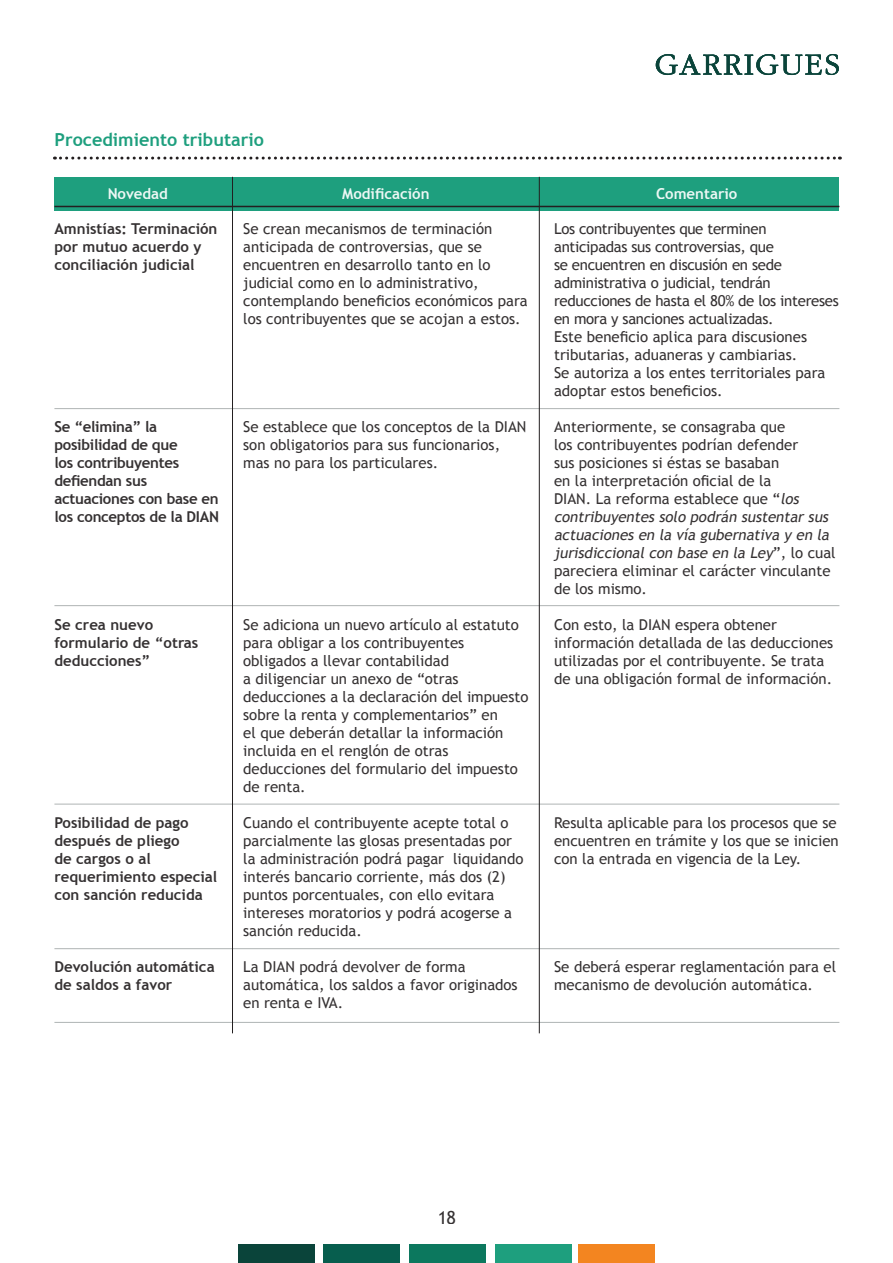
<style>
.page{position:relative;width:893px;height:1263px;background:#fff}
.page>*{position:absolute;margin:0;border:0;box-sizing:border-box;transform-origin:0 0}
.t1{font:700 18px "Trebuchet MS";color:#1e9f7e}
.t2{font:18px "Trebuchet MS";color:#231f20}
.t3{font:15px/18px "Trebuchet MS";color:#231f20}
.t4{font:15px/18px "Trebuchet MS";letter-spacing:-.02em;color:#231f20}
.t5{font:700 15px/18px "Trebuchet MS";color:#231f20}
.t6{font:700 15px/18px "Trebuchet MS";letter-spacing:-.02em;color:#231f20}
.t7{font:700 15px "Trebuchet MS";color:#fff}
.s1{font-style:italic}
</style>
<div class="page">
<div style="left:579px;top:1244px;width:76px;height:19px;background:#f38520"></div>
<div style="left:495px;top:1244px;width:77px;height:19px;background:#1e9f7e"></div>
<div style="left:410px;top:1244px;width:76px;height:19px;background:#0c785e"></div>
<div style="left:324px;top:1244px;width:76px;height:19px;background:#075e4e"></div>
<div style="left:238px;top:1244px;width:76px;height:19px;background:#0a443a"></div>
<svg style="left:656px;top:54px;width:183px;height:21px"></svg>
<div style="left:54px;top:177px;width:785px;height:34px;background:#1e9f7e"></div>
<hr style="left:54px;top:408px;width:785px;height:1px;background:#afb4b4">
<hr style="left:54px;top:605px;width:785px;height:1px;background:#afb4b4">
<hr style="left:54px;top:1022px;width:785px;height:1px;background:#afb4b4">
<hr style="left:54px;top:804px;width:785px;height:1px;background:#afb4b4">
<hr style="left:54px;top:948px;width:785px;height:1px;background:#afb4b4">
<hr style="left:54px;top:206px;width:785px;height:1px;background:#231f20">
<svg style="left:54px;top:157px;width:786px;height:3px"></svg>
<hr style="left:232px;top:177px;width:1px;height:856px;background:#231f20">
<hr style="left:539px;top:177px;width:1px;height:856px;background:#231f20">
<p class="t1" style="left:54px;top:129px;width:211px">Procedimiento tributario</p>
<p class="t7" style="left:108px;top:184px;width:62px">Novedad</p>
<p class="t5" style="left:54px;top:220px;width:165px">Amnistías: Terminación por mutuo acuerdo y conciliación judicial</p>
<p class="t6" style="left:54px;top:418px;width:166px">Se “elimina” la posibilidad de que<br>los contribuyentes defiendan sus actuaciones con base en los conceptos de la DIAN</p>
<p class="t5" style="left:54px;top:616px;width:145px">Se crea nuevo formulario de “otras deducciones”</p>
<p class="t5" style="left:54px;top:814px;width:164px">Posibilidad de pago después de pliego<br>de cargos o al requerimiento especial con sanción reducida</p>
<p class="t5" style="left:54px;top:958px;width:162px">Devolución automática de saldos a favor</p>
<p class="t7" style="left:342px;top:184px;width:89px">Modificación</p>
<p class="t7" style="left:656px;top:184px;width:83px">Comentario</p>
<p class="t4" style="left:554px;top:220px;width:286px">Los contribuyentes que terminen anticipadas sus controversias, que<br>se encuentren en discusión en sede administrativa o judicial, tendrán reducciones de hasta el 80% de los intereses en mora y sanciones actualizadas.<br>Este beneficio aplica para discusiones tributarias, aduaneras y cambiarias.<br>Se autoriza a los entes territoriales para adoptar estos beneficios.</p>
<p class="t3" style="left:554px;top:418px;width:283px">Anteriormente, se consagraba que<br>los contribuyentes podrían defender<br>sus posiciones si éstas se basaban<br>en la interpretación oficial de la<br>DIAN. La reforma establece que “<span class="s1">los contribuyentes solo podrán sustentar sus actuaciones en la vía gubernativa y en la jurisdiccional con base en la Ley</span>” , l o c u a l pareciera eliminar el carácter vinculante de los mismo.</p>
<p class="t3" style="left:554px;top:616px;width:281px">Con esto, la DIAN espera obtener información detallada de las deducciones utilizadas por el contribuyente. Se trata de una obligación formal de información.</p>
<p class="t3" style="left:243px;top:220px;width:286px">Se crean mecanismos de terminación anticipada de controversias, que se encuentren en desarrollo tanto en lo judicial como en lo administrativo, contemplando beneficios económicos para los contribuyentes que se acojan a estos.</p>
<p class="t3" style="left:243px;top:418px;width:285px">Se establece que los conceptos de la DIAN son obligatorios para sus funcionarios, mas no para los particulares.</p>
<p class="t3" style="left:243px;top:616px;width:287px">Se adiciona un nuevo artículo al estatuto para obligar a los contribuyentes obligados a llevar contabilidad<br>a diligenciar un anexo de “otras deducciones a la declaración del impuesto sobre la renta y complementarios” en<br>el que deberán detallar la información incluida en el renglón de otras deducciones del formulario del impuesto de renta.</p>
<p class="t3" style="left:243px;top:814px;width:282px">Cuando el contribuyente acepte total o parcialmente las glosas presentadas por la administración podrá pagar liquidando interés bancario corriente, más dos (2) puntos porcentuales, con ello evitara intereses moratorios y podrá acogerse a sanción reducida.</p>
<p class="t3" style="left:243px;top:958px;width:276px">La DIAN podrá devolver de forma automática, los saldos a favor originados en renta e IVA.</p>
<p class="t3" style="left:554px;top:814px;width:286px">Resulta aplicable para los procesos que se encuentren en trámite y los que se inicien con la entrada en vigencia de la Ley.</p>
<p class="t3" style="left:554px;top:958px;width:284px">Se deberá esperar reglamentación para el mecanismo de devolución automática.</p>
<p class="t2" style="left:437px;top:1206px;width:20px">18</p>
</div>
